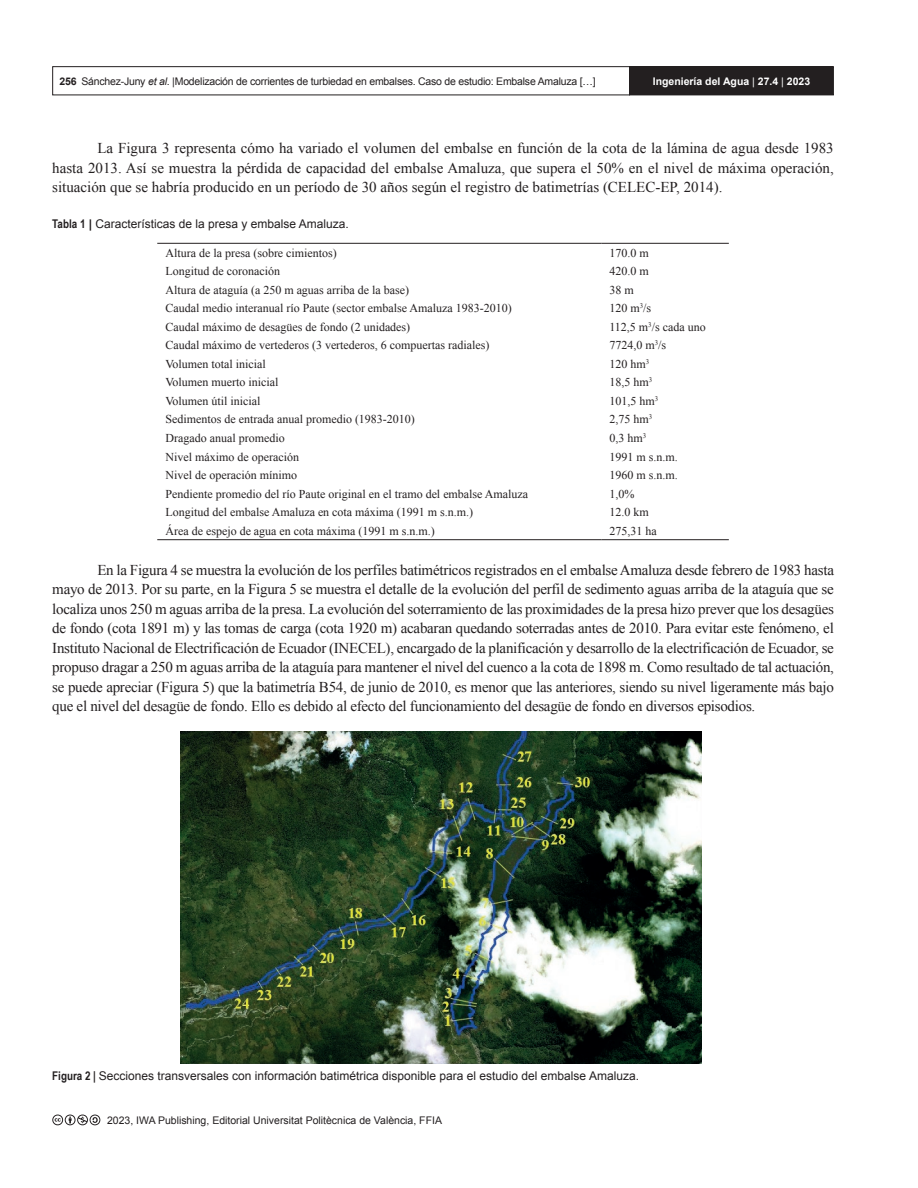
<style>
.page{position:relative;width:918px;height:1188px;background:#fff}
.page>*{position:absolute;margin:0;border:0;box-sizing:border-box;transform-origin:0 0}
.AI_TEXTO_esp{font:15px/19.5px "Times New Roman";letter-spacing:-.01em;color:#231f20;text-align:justify}
.AI_TEXTO_TABLAS{font:12px "Times New Roman";color:#231f20}
.AI_PIE_DE_FIGURA{font:12px "Arial";color:#231f20}
.AI_TIT_TABLA{font:12px "Arial";color:#231f20}
.t1{font:10.5px "Arial";letter-spacing:-.02em;color:#231f20}
.t2{font:10.5px "Arial";color:#231f20}
.t3{font:700 10.5px "Arial";color:#fff}
.s1{font-weight:700}
.s2{font-style:italic}
.s3{font-weight:400}
.s4{font-family:"Arial Narrow";font-weight:700}
</style>
<div class="page">
<div style="left:52px;top:66px;width:578px;height:29px;border:1px solid #231f20"></div>
<div style="left:630px;top:67px;width:203px;height:28px;background:#231f20"></div>
<div style="left:629px;top:66px;width:205px;height:29px;border:1px solid #231f20"></div>
<svg style="left:52px;top:1115px;width:48px;height:10px"></svg>
<hr style="left:157px;top:243px;width:444px;height:1px;background:#231f20">
<hr style="left:601px;top:243px;width:128px;height:1px;background:#231f20">
<hr style="left:157px;top:539px;width:444px;height:1px;background:#231f20">
<hr style="left:601px;top:539px;width:128px;height:1px;background:#231f20">
<img style="left:181px;top:731px;width:520px;height:332px">
<p class="t1" style="left:59px;top:74px;width:538px"><span class="s1">256</span> Sánchez-Juny <span class="s2">et al</span>. |Modelización de corrientes de turbiedad en embalses. Caso de estudio: Embalse Amaluza […]</p>
<p class="t3" style="left:653px;top:74px;width:159px">Ingeniería del Agua <span class="s3">|</span> 27.4 <span class="s3">|</span> 2023</p>
<p class="AI_TEXTO_esp" style="left:52px;top:138px;width:783px;text-indent:45px">La Figura 3 representa cómo ha variado el volumen del embalse en función de la cota de la lámina de agua desde 1983 hasta 2013. Así se muestra la pérdida de capacidad del embalse Amaluza, que supera el 50% en el nivel de máxima operación, situación que se habría producido en un período de 30 años según el registro de batimetrías (CELEC-EP, 2014).</p>
<p class="AI_TIT_TABLA" style="left:52px;top:216px;width:298px"><span class="s4">Tabla 1</span> <span class="s1">|</span> Características de la presa y embalse Amaluza.</p>
<p class="AI_TEXTO_TABLAS" style="left:165px;top:245px;width:173px">Altura de la presa (sobre cimientos)</p>
<p class="AI_TEXTO_TABLAS" style="left:609px;top:245px;width:41px">170.0 m</p>
<p class="AI_TEXTO_TABLAS" style="left:165px;top:263px;width:116px">Longitud de coronación</p>
<p class="AI_TEXTO_TABLAS" style="left:609px;top:263px;width:41px">420.0 m</p>
<p class="AI_TEXTO_TABLAS" style="left:165px;top:282px;width:245px">Altura de ataguía (a 250 m aguas arriba de la base)</p>
<p class="AI_TEXTO_TABLAS" style="left:609px;top:282px;width:26px">38 m</p>
<p class="AI_TEXTO_TABLAS" style="left:165px;top:300px;width:348px">Caudal medio interanual río Paute (sector embalse Amaluza 1983-2010)</p>
<p class="AI_TEXTO_TABLAS" style="left:609px;top:300px;width:43px">120 m<sup>3</sup>/s</p>
<p class="AI_TEXTO_TABLAS" style="left:165px;top:319px;width:246px">Caudal máximo de desagües de fondo (2 unidades)</p>
<p class="AI_TEXTO_TABLAS" style="left:609px;top:319px;width:98px">112,5 m<sup>3</sup>/s cada uno</p>
<p class="AI_TEXTO_TABLAS" style="left:165px;top:337px;width:326px">Caudal máximo de vertederos (3 vertederos, 6 compuertas radiales)</p>
<p class="AI_TEXTO_TABLAS" style="left:609px;top:337px;width:58px">7724,0 m<sup>3</sup>/s</p>
<p class="AI_TEXTO_TABLAS" style="left:165px;top:356px;width:102px">Volumen total inicial</p>
<p class="AI_TEXTO_TABLAS" style="left:609px;top:356px;width:41px">120 hm<sup>3</sup></p>
<p class="AI_TEXTO_TABLAS" style="left:165px;top:374px;width:115px">Volumen muerto inicial</p>
<p class="AI_TEXTO_TABLAS" style="left:609px;top:374px;width:44px">18,5 hm<sup>3</sup></p>
<p class="AI_TEXTO_TABLAS" style="left:165px;top:393px;width:97px">Volumen útil inicial</p>
<p class="AI_TEXTO_TABLAS" style="left:609px;top:393px;width:50px">101,5 hm<sup>3</sup></p>
<p class="AI_TEXTO_TABLAS" style="left:165px;top:411px;width:251px">Sedimentos de entrada anual promedio (1983-2010)</p>
<p class="AI_TEXTO_TABLAS" style="left:609px;top:411px;width:44px">2,75 hm<sup>3</sup></p>
<p class="AI_TEXTO_TABLAS" style="left:165px;top:430px;width:121px">Dragado anual promedio</p>
<p class="AI_TEXTO_TABLAS" style="left:609px;top:430px;width:38px">0,3 hm<sup>3</sup></p>
<p class="AI_TEXTO_TABLAS" style="left:165px;top:448px;width:135px">Nivel máximo de operación</p>
<p class="AI_TEXTO_TABLAS" style="left:609px;top:448px;width:70px">1991 m s.n.m.</p>
<p class="AI_TEXTO_TABLAS" style="left:165px;top:467px;width:133px">Nivel de operación mínimo</p>
<p class="AI_TEXTO_TABLAS" style="left:609px;top:467px;width:70px">1960 m s.n.m.</p>
<p class="AI_TEXTO_TABLAS" style="left:165px;top:485px;width:364px">Pendiente promedio del río Paute original en el tramo del embalse Amaluza</p>
<p class="AI_TEXTO_TABLAS" style="left:609px;top:485px;width:26px">1,0%</p>
<p class="AI_TEXTO_TABLAS" style="left:165px;top:504px;width:309px">Longitud del embalse Amaluza en cota máxima (1991 m s.n.m.)</p>
<p class="AI_TEXTO_TABLAS" style="left:609px;top:504px;width:41px">12.0 km</p>
<p class="AI_TEXTO_TABLAS" style="left:165px;top:523px;width:271px">Área de espejo de agua en cota máxima (1991 m s.n.m.)</p>
<p class="AI_TEXTO_TABLAS" style="left:609px;top:523px;width:49px">275,31 ha</p>
<p class="AI_TEXTO_esp" style="left:52px;top:560px;width:783px;text-indent:45px">En la Figura 4 se muestra la evolución de los perfiles batimétricos registrados en el embalse Amaluza desde febrero de 1983 hasta mayo de 2013. Por su parte, en la Figura 5 se muestra el detalle de la evolución del perfil de sedimento aguas arriba de la ataguía que se localiza unos 250 m aguas arriba de la presa. La evolución del soterramiento de las proximidades de la presa hizo prever que los desagües de fondo (cota 1891 m) y las tomas de carga (cota 1920 m) acabaran quedando soterradas antes de 2010. Para evitar este fenómeno, el Instituto Nacional de Electrificación de Ecuador (INECEL), encargado de la planificación y desarrollo de la electrificación de Ecuador, se propuso dragar a 250 m aguas arriba de la ataguía para mantener el nivel del cuenco a la cota de 1898 m. Como resultado de tal actuación, se puede apreciar (Figura 5) que la batimetría B54, de junio de 2010, es menor que las anteriores, siendo su nivel ligeramente más bajo que el nivel del desagüe de fondo. Ello es debido al efecto del funcionamiento del desagüe de fondo en diversos episodios.</p>
<p class="AI_PIE_DE_FIGURA" style="left:52px;top:1067px;width:588px"><span class="s4">Figura 2 |</span> Secciones transversales con información batimétrica disponible para el estudio del embalse Amaluza.</p>
<p class="t2" style="left:107px;top:1113px;width:336px">2023, IWA Publishing, Editorial Universitat Politècnica de València, FFIA</p>
</div>
